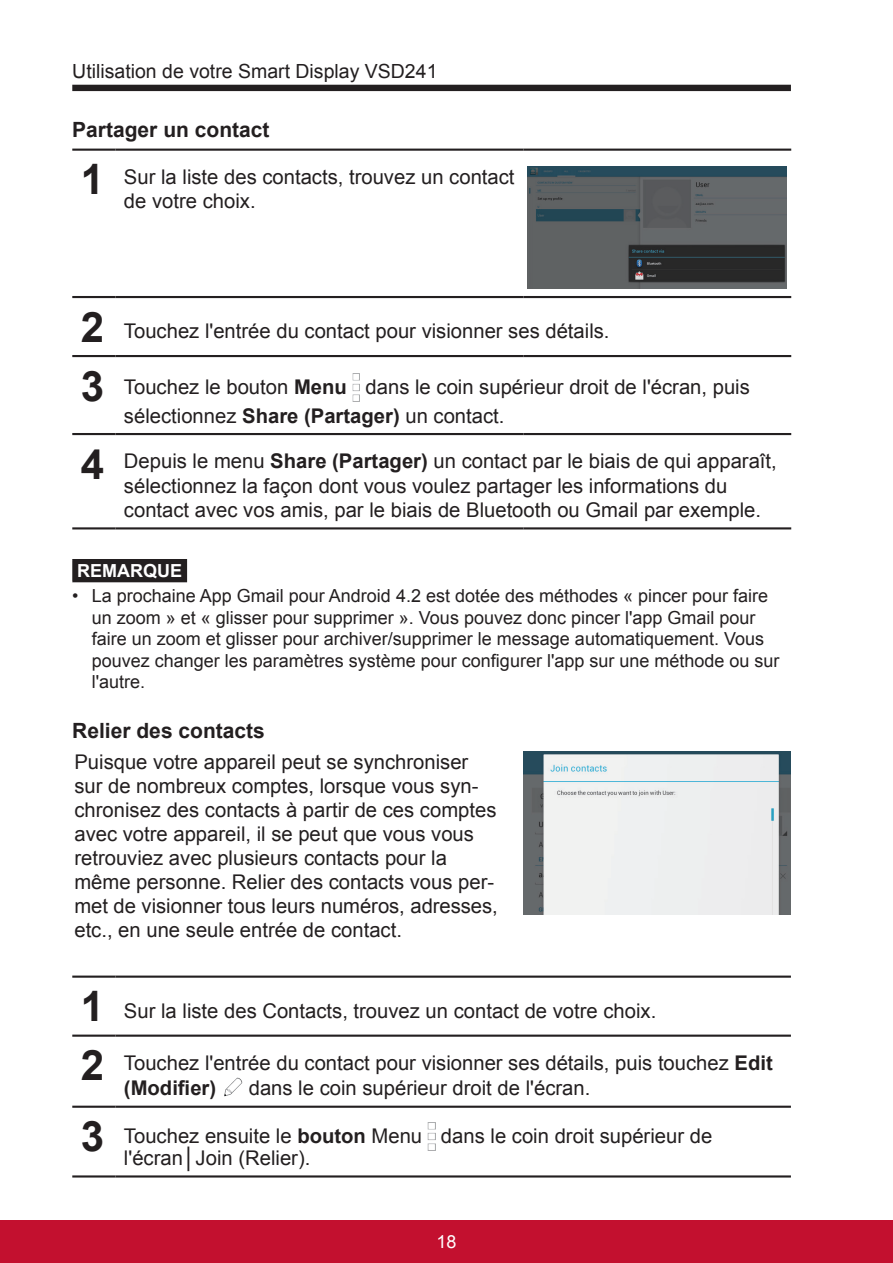
<style>
.page{position:relative;width:893px;height:1263px;background:#fff}
.page>*{position:absolute;margin:0;border:0;box-sizing:border-box;transform-origin:0 0}
.t1{font:700 21px "Arial";color:#231f20}
.t2{font:20.25px/24px "Arial";color:#231f20}
.t3{font:19.5px "Arial";color:#231f20}
.t4{font:18px/21.6px "Arial";color:#231f20}
.t5{font:700 18px "Arial";color:#fff}
.t6{font:18px "Arial";color:#fff}
.s1{font-weight:700;font-size:42px}
.s2{font-weight:700}
</style>
<div class="page">
<div style="left:72px;top:85px;width:719px;height:6px;background:#231f20"></div>
<div style="left:0;top:1220px;width:893px;height:43px;background:#c3102f"></div>
<hr style="left:72px;top:149px;width:43px;height:2px;background:#231f20">
<hr style="left:115px;top:149px;width:408px;height:2px;background:#231f20">
<hr style="left:523px;top:149px;width:268px;height:2px;background:#231f20">
<hr style="left:72px;top:296px;width:43px;height:2px;background:#231f20">
<hr style="left:115px;top:296px;width:408px;height:2px;background:#231f20">
<hr style="left:523px;top:296px;width:268px;height:2px;background:#231f20">
<hr style="left:72px;top:355px;width:43px;height:2px;background:#231f20">
<hr style="left:115px;top:355px;width:408px;height:2px;background:#231f20">
<hr style="left:523px;top:355px;width:268px;height:2px;background:#231f20">
<hr style="left:72px;top:433px;width:43px;height:2px;background:#231f20">
<hr style="left:115px;top:433px;width:408px;height:2px;background:#231f20">
<hr style="left:523px;top:433px;width:268px;height:2px;background:#231f20">
<hr style="left:72px;top:527px;width:43px;height:2px;background:#231f20">
<hr style="left:115px;top:527px;width:408px;height:2px;background:#231f20">
<hr style="left:523px;top:527px;width:268px;height:2px;background:#231f20">
<img style="left:528px;top:167px;width:259px;height:121px">
<img style="left:352px;top:373px;width:8px;height:28px">
<div style="left:73px;top:559px;width:114px;height:23px;background:#231f20"></div>
<hr style="left:72px;top:559px;width:115px;height:1px;background:#231f20">
<svg style="left:72px;top:560px;width:1px;height:21px"></svg>
<hr style="left:72px;top:581px;width:115px;height:1px;background:#231f20">
<img style="left:524px;top:751px;width:267px;height:163px">
<hr style="left:72px;top:975px;width:43px;height:3px;background:#231f20">
<hr style="left:115px;top:975px;width:676px;height:3px;background:#231f20">
<hr style="left:72px;top:1034px;width:43px;height:3px;background:#231f20">
<hr style="left:115px;top:1034px;width:676px;height:3px;background:#231f20">
<hr style="left:72px;top:1106px;width:43px;height:2px;background:#231f20">
<hr style="left:115px;top:1106px;width:676px;height:2px;background:#231f20">
<hr style="left:72px;top:1175px;width:43px;height:2px;background:#231f20">
<hr style="left:115px;top:1175px;width:676px;height:2px;background:#231f20">
<img style="left:224px;top:1077px;width:19px;height:20px">
<img style="left:428px;top:1123px;width:7px;height:28px">
<p class="t3" style="left:72px;top:58px;width:367px">Utilisation de votre Smart Display VSD241</p>
<p class="t1" style="left:72px;top:116px;width:199px">Partager un contact</p>
<p class="t2" style="left:124px;top:165px;width:392px;text-indent:-43px"><span class="s1">1</span> Sur la liste des contacts, trouvez un contact de votre choix.</p>
<p class="t2" style="left:81px;top:319px;width:530px"><span class="s1">2</span> Touchez l'entrée du contact pour visionner ses détails.</p>
<p class="t2" style="left:124px;top:373px;width:627px;line-height:28.2px;text-indent:-43px"><span class="s1">3</span> Touchez le bouton <span class="s2">Menu</span> dans le coin supérieur droit de l'écran, puis sélectionnez <span class="s2">Share (Partager)</span> un contact.</p>
<p class="t2" style="left:124px;top:449px;width:654px;text-indent:-43px"><span class="s1">4</span> Depuis le menu <span class="s2">Share (Partager)</span> un contact par le biais de qui apparaît, sélectionnez la façon dont vous voulez partager les informations du contact avec vos amis, par le biais de Bluetooth ou Gmail par exemple.</p>
<p class="t5" style="left:77px;top:559px;width:106px">REMARQUE</p>
<p class="t4" style="left:92px;top:585px;width:689px;text-indent:-19px">• La prochaine App Gmail pour Android 4.2 est dotée des méthodes « pincer pour faire un zoom » et « glisser pour supprimer ». Vous pouvez donc pincer l'app Gmail pour faire un zoom et glisser pour archiver/supprimer le message automatiquement. Vous pouvez changer les paramètres système pour configurer l'app sur une méthode ou sur l'autre.</p>
<p class="t1" style="left:72px;top:716px;width:194px">Relier des contacts</p>
<p class="t2" style="left:74px;top:750px;width:425px">Puisque votre appareil peut se synchroniser sur de nombreux comptes, lorsque vous syn&shy;chronisez des contacts à partir de ces comptes avec votre appareil, il se peut que vous vous retrouviez avec plusieurs contacts pour la même personne. Relier des contacts vous per&shy;met de visionner tous leurs numéros, adresses, etc., en une seule entrée de contact.</p>
<p class="t2" style="left:81px;top:999px;width:577px"><span class="s1">1</span> Sur la liste des Contacts, trouvez un contact de votre choix.</p>
<p class="t2" style="left:124px;top:1051px;width:650px;line-height:24.6px;text-indent:-43px"><span class="s1">2</span> Touchez l'entrée du contact pour visionner ses détails, puis touchez <span class="s2">Edit (Modifier)</span></p>
<p class="t2" style="left:249px;top:1076px;width:343px">dans le coin supérieur droit de l'écran.</p>
<p class="t2" style="left:124px;top:1125px;width:590px;line-height:22.2px;text-indent:-43px"><span class="s1">3</span> Touchez ensuite le <span class="s2">bouton</span> Menu dans le coin droit supérieur de l'écran│Join (Relier).</p>
<p class="t6" style="left:436px;top:1230px;width:22px">18</p>
</div>
